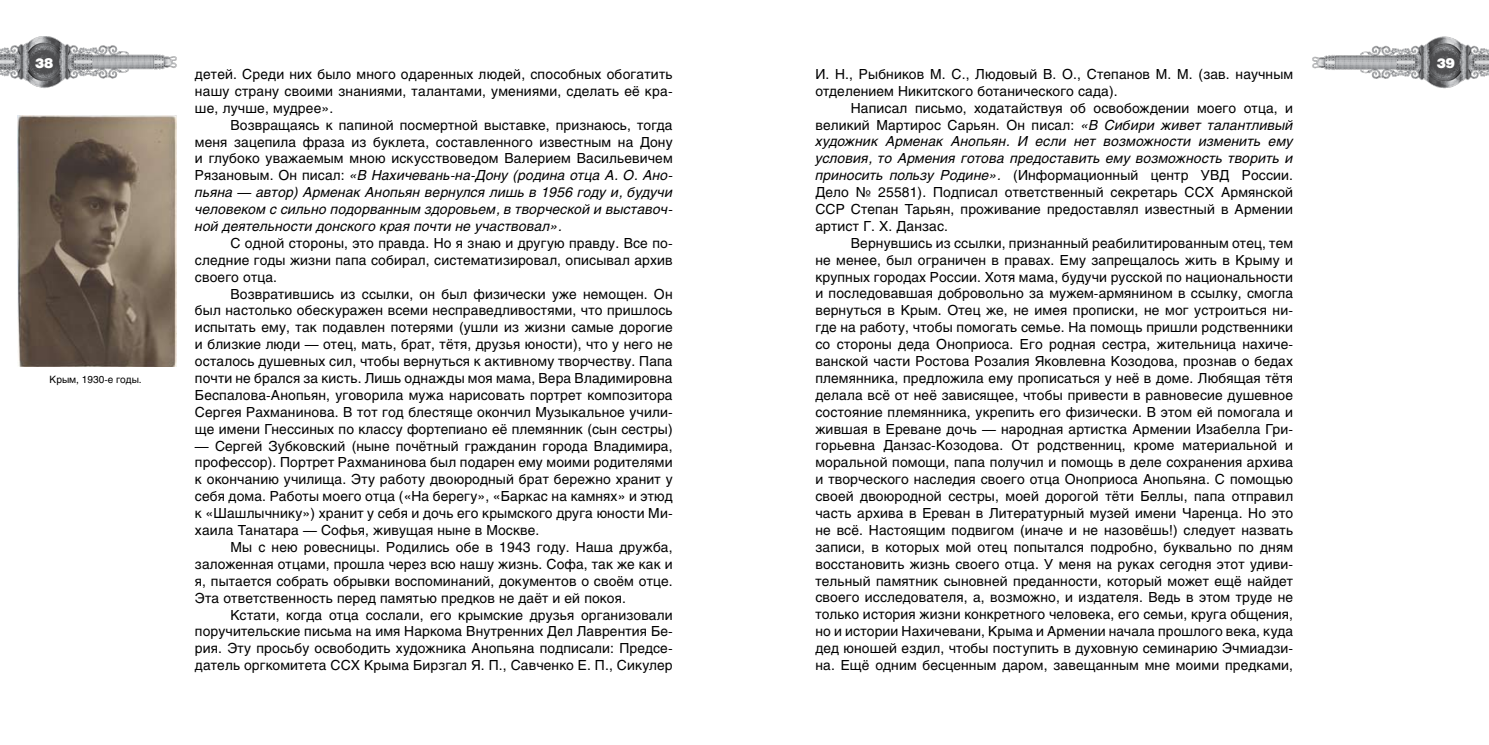
<style>
.page{position:relative;width:1489px;height:745px;background:#fff}
.page>*{position:absolute;margin:0;border:0;box-sizing:border-box;transform-origin:0 0}
.t1{font:13.75px/16.9px "Helios";letter-spacing:.01em;color:#000;text-align:justify}
.t2{font:italic 13.75px/16.9px "Helios";letter-spacing:.01em;color:#000;text-align:justify}
.t3{font:900 13.75px "Helios";color:#fff}
.t4{font:10px "Helios";color:#000}
.s1{font-style:italic}
.s2{font-style:normal}
</style>
<div class="page">
<img style="left:18px;top:123px;width:158px;height:243px">
<img style="left:0;top:36px;width:177px;height:87px">
<img style="left:1312px;top:36px;width:176px;height:53px">
<p class="t3" style="left:35px;top:54px;width:20px">38</p>
<p class="t3" style="left:1436px;top:54px;width:20px">39</p>
<p class="t1" style="left:815px;top:65px;width:479px">И. Н., Рыбников М. С., Людовый В. О., Степанов М. М. (зав. научным отделением Никитского ботанического сада).</p>
<p class="t1" style="left:815px;top:99px;width:479px;text-indent:35px">Написал письмо, ходатайствуя об освобождении моего отца, и великий Мартирос Сарьян. Он писал: <span class="s1">«В Сибири живет талантливый художник Арменак Анопьян. И если нет возможности изменить ему условия, то Армения готова предоставить ему возможность творить и приносить пользу Родине».</span> (Информационный центр УВД России.<br>Дело № 25581). Подписал ответственный секретарь ССХ Армянской ССР Степан Тарьян, проживание предоставлял известный в Армении артист Г. Х. Данзас.</p>
<p class="t1" style="left:815px;top:234px;width:479px;text-indent:35px">Вернувшись из ссылки, признанный реабилитированным отец, тем не менее, был ограничен в правах. Ему запрещалось жить в Крыму и крупных городах России. Хотя мама, будучи русской по национальности и последовавшая добровольно за мужем-армянином в ссылку, смогла вернуться в Крым. Отец же, не имея прописки, не мог устроиться ни&shy;где на работу, чтобы помогать семье. На помощь пришли родственники со стороны деда Оноприоса. Его родная сестра, жительница нахиче&shy;ванской части Ростова Розалия Яковлевна Козодова, прознав о бедах племянника, предложила ему прописаться у неё в доме. Любящая тётя делала всё от неё зависящее, чтобы привести в равновесие душевное состояние племянника, укрепить его физически. В этом ей помогала и жившая в Ереване дочь — народная артистка Армении Изабелла Гри&shy;горьевна Данзас-Козодова. От родственниц, кроме материальной и моральной помощи, папа получил и помощь в деле сохранения архива и творческого наследия своего отца Оноприоса Анопьяна. С помощью своей двоюродной сестры, моей дорогой тёти Беллы, папа отправил часть архива в Ереван в Литературный музей имени Чаренца. Но это не всё. Настоящим подвигом (иначе и не назовёшь!) следует назвать записи, в которых мой отец попытался подробно, буквально по дням восстановить жизнь своего отца. У меня на руках сегодня этот удиви&shy;тельный памятник сыновней преданности, который может ещё найдет своего исследователя, а, возможно, и издателя. Ведь в этом труде не только история жизни конкретного человека, его семьи, круга общения, но и истории Нахичевани, Крыма и Армении начала прошлого века, куда дед юношей ездил, чтобы поступить в духовную семинарию Эчмиадзи&shy;на. Ещё одним бесценным даром, завещанным мне моими предками,</p>
<p class="t1" style="left:195px;top:65px;width:479px">детей. Среди них было много одаренных людей, способных обогатить нашу страну своими знаниями, талантами, умениями, сделать её кра&shy;ше, лучше, мудрее».</p>
<p class="t2" style="left:195px;top:116px;width:479px;text-indent:35px"><span class="s2">Возвращаясь к папиной посмертной выставке, признаюсь, тогда меня зацепила фраза из буклета, составленного известным на Дону и глубоко уважаемым мною искусствоведом Валерием Васильевичем Рязановым. Он писал:</span> «В Нахичевань-на-Дону (родина отца А. О. Ано&shy;пьяна — автор) Арменак Анопьян вернулся лишь в 1956 году и, будучи человеком с сильно подорванным здоровьем, в творческой и выставоч&shy;ной деятельности донского края почти не участвовал».</p>
<p class="t1" style="left:195px;top:234px;width:479px;text-indent:35px">С одной стороны, это правда. Но я знаю и другую правду. Все по&shy;следние годы жизни папа собирал, систематизировал, описывал архив своего отца.</p>
<p class="t1" style="left:195px;top:285px;width:479px;text-indent:35px">Возвратившись из ссылки, он был физически уже немощен. Он был настолько обескуражен всеми несправедливостями, что пришлось испытать ему, так подавлен потерями (ушли из жизни самые дорогие и близкие люди — отец, мать, брат, тётя, друзья юности), что у него не осталось душевных сил, чтобы вернуться к активному творчеству. Папа почти не брался за кисть. Лишь однажды моя мама, Вера Владимировна Беспалова-Анопьян, уговорила мужа нарисовать портрет композитора Сергея Рахманинова. В тот год блестяще окончил Музыкальное учили&shy;ще имени Гнессиных по классу фортепиано её племянник (сын сестры)</p>
<p class="t1" style="left:195px;top:437px;width:479px">— Сергей Зубковский (ныне почётный гражданин города Владимира, профессор). Портрет Рахманинова был подарен ему моими родителями к окончанию училища. Эту работу двоюродный брат бережно хранит у себя дома. Работы моего отца («На берегу», «Баркас на камнях» и этюд к «Шашлычнику») хранит у себя и дочь его крымского друга юности Ми&shy;хаила Танатара — Софья, живущая ныне в Москве.</p>
<p class="t1" style="left:195px;top:538px;width:479px;text-indent:35px">Мы с нею ровесницы. Родились обе в 1943 году. Наша дружба, заложенная отцами, прошла через всю нашу жизнь. Софа, так же как и я, пытается собрать обрывки воспоминаний, документов о своём отце.<br>Эта ответственность перед памятью предков не даёт и ей покоя.</p>
<p class="t1" style="left:195px;top:605px;width:479px;text-indent:35px">Кстати, когда отца сослали, его крымские друзья организовали поручительские письма на имя Наркома Внутренних Дел Лаврентия Бе&shy;рия. Эту просьбу освободить художника Анопьяна подписали: Предсе&shy;датель оргкомитета ССХ Крыма Бирзгал Я. П., Савченко Е. П., Сикулер</p>
<p class="t4" style="left:50px;top:373px;width:94px">Крым, 1930-е годы.</p>
</div>
